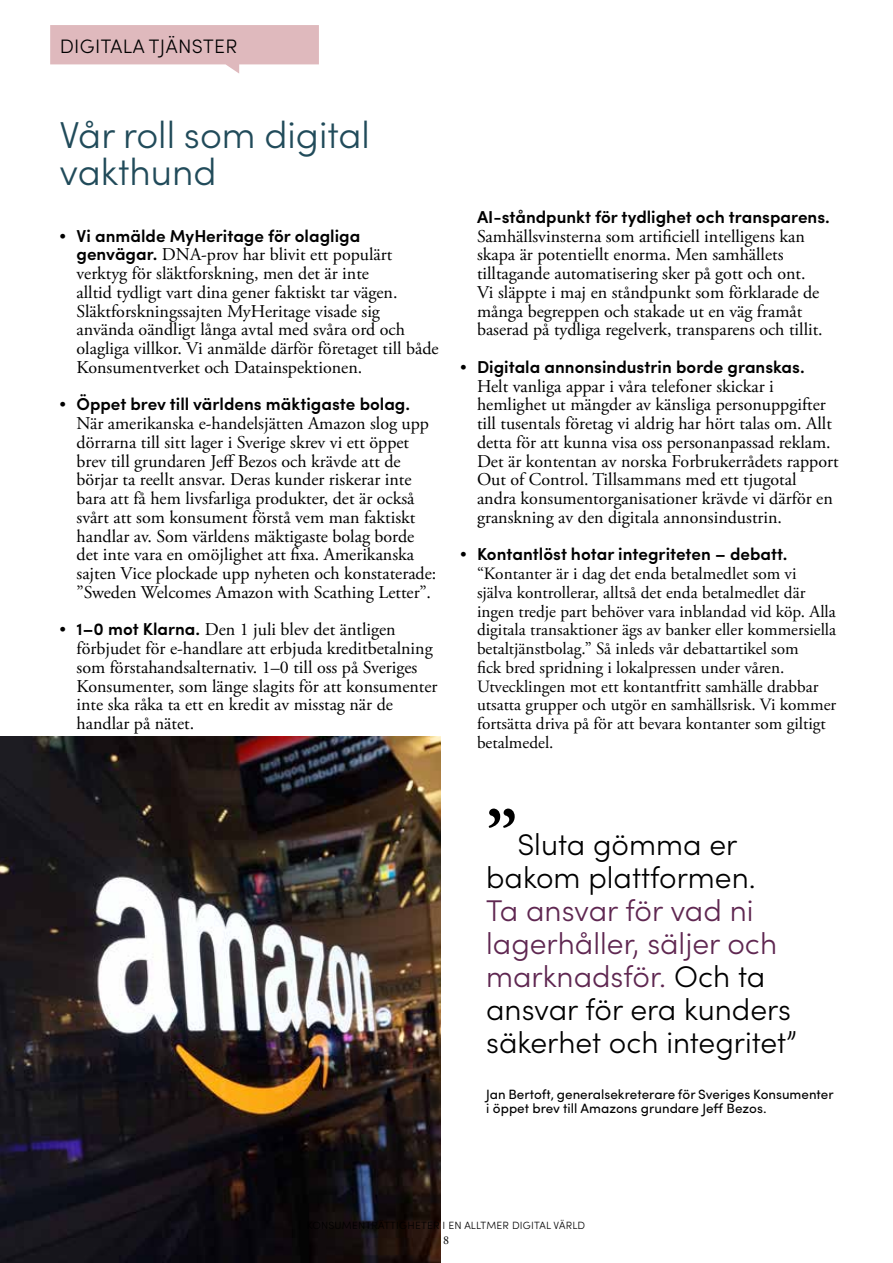
<style>
.page{position:relative;width:893px;height:1263px;background:#fff}
.page>*{position:absolute;margin:0;border:0;box-sizing:border-box;transform-origin:0 0}
.t1{font:300 37.5px/37.5px "Sofia Pro";color:#214b5a}
.t2{font:300 30px/33px "Sofia Pro";color:#5f2751}
.t3{font:300 30px/33px "Sofia Pro";color:#000}
.t4{font:300 19.5px "Sofia Pro";letter-spacing:.02em;color:#000}
.t5{font:18px/18.8px "Adobe Garamond Pro";color:#000}
.t6{font:17.25px/18.8px "Adobe Garamond Pro";color:#000}
.t7{font:600 17.25px "Sofia Pro";color:#000}
.t8{font:13.5px/13.5px "Sofia Pro";color:#000}
.t9{font:12px "Adobe Garamond Pro";color:#000}
.t10{font:300 10.5px "Sofia Pro";letter-spacing:.02em;color:#000}
.s1{font-family:"Adobe Garamond Pro";font-weight:400}
.s2{font-family:"Sofia Pro";font-weight:600;font-size:17.25px}
.s3{font-size:17.25px}
.s4{font-family:"Adobe Garamond Pro";font-weight:700;font-size:66px}
.s5{color:#000}
</style>
<div class="page">
<svg style="left:50px;top:25px;width:269px;height:49px"></svg>
<img style="left:0;top:737px;width:440px;height:526px">
<p class="t4" style="left:60px;top:32px;width:179px">DIGITALA TJÄNSTER</p>
<h1 class="t1" style="left:60px;top:114px;width:312px">Vår roll som digital vakthund</h1>
<p class="t7" style="left:60px;top:222px;width:302px"><span class="s1">•</span> Vi anmälde MyHeritage för olagliga</p>
<p class="t5" style="left:77px;top:246px;width:364px"><span class="s2">genvägar.</span> DNA-prov har blivit ett populärt verktyg för släktforskning, men det är inte<br>alltid tydligt vart dina gener faktiskt tar vägen.<br>Släktforskningssajten MyHeritage visade sig använda oändligt långa avtal med svåra ord och olagliga villkor. Vi anmälde därför företaget till både Konsumentverket och Datainspektionen.</p>
<p class="t7" style="left:60px;top:391px;width:352px"><span class="s1">•</span> Öppet brev till världens mäktigaste bolag.</p>
<p class="t5" style="left:77px;top:415px;width:361px">När amerikanska e-handelsjätten Amazon slog upp dörrarna till sitt lager i Sverige skrev vi ett öppet brev till grundaren Jeff Bezos och krävde att de börjar ta reellt ansvar. Deras kunder riskerar inte bara att få hem livsfarliga produkter, det är också svårt att som konsument förstå vem man faktiskt handlar av. Som världens mäktigaste bolag borde det inte vara en omöjlighet att fixa. Amerikanska sajten Vice plockade upp nyheten och konstaterade: ”Sweden Welcomes Amazon with Scathing Letter”.</p>
<p class="t5" style="left:77px;top:621px;width:362px;text-indent:-17px"><span class="s3">•</span> <span class="s2">1–0 mot Klarna.</span> Den 1 juli blev det äntligen förbjudet för e-handlare att erbjuda kreditbetalning som förstahandsalternativ. 1–0 till oss på Sveriges Konsumenter, som länge slagits för att konsumenter inte ska råka ta ett en kredit av misstag när de handlar på nätet.</p>
<p class="t7" style="left:477px;top:204px;width:354px">AI-ståndpunkt för tydlighet och transparens.</p>
<p class="t5" style="left:477px;top:227px;width:347px">Samhällsvinsterna som artificiell intelligens kan skapa är potentiellt enorma. Men samhällets tilltagande automatisering sker på gott och ont.<br>Vi släppte i maj en ståndpunkt som förklarade de många begreppen och stakade ut en väg framåt baserad på tydliga regelverk, transparens och tillit.</p>
<p class="t7" style="left:460px;top:354px;width:346px"><span class="s1">•</span> Digitala annonsindustrin borde granskas.</p>
<p class="t5" style="left:477px;top:377px;width:363px">Helt vanliga appar i våra telefoner skickar i hemlighet ut mängder av känsliga personuppgifter till tusentals företag vi aldrig har hört talas om. Allt detta för att kunna visa oss personanpassad reklam.<br>Det är kontentan av norska Forbrukerrådets rapport Out of Control. Tillsammans med ett tjugotal andra konsumentorganisationer krävde vi därför en granskning av den digitala annonsindustrin.</p>
<p class="t7" style="left:460px;top:541px;width:329px"><span class="s1">•</span> Kontantlöst hotar integriteten – debatt.</p>
<p class="t6" style="left:477px;top:565px;width:361px">“Kontanter är i dag det enda betalmedlet som vi<br>själva kontrollerar, alltså det enda betalmedlet där ingen tredje part behöver vara inblandad vid köp. Alla digitala transaktioner ägs av banker eller kommersiella betaltjänstbolag.” Så inleds vår debattartikel som<br>fick bred spridning i lokalpressen under våren.<br>Utvecklingen mot ett kontantfritt samhälle drabbar utsatta grupper och utgör en samhällsrisk. Vi kommer fortsätta driva på för att bevara kontanter som giltigt betalmedel.</p>
<h2 class="t3" style="left:486px;top:826px;width:271px"><span class="s4">”</span>Sluta gömma er bakom plattformen.</h2>
<h2 class="t2" style="left:486px;top:892px;width:312px">Ta ansvar för vad ni lagerhåller, säljer och marknadsför. <span class="s5">Och ta ansvar för era kunders säkerhet och integritet”</span></h2>
<p class="t8" style="left:486px;top:1087px;width:349px">Jan Bertoft, generalsekreterare för Sveriges Konsumenter i öppet brev till Amazons grundare Jeff Bezos.</p>
<p class="t10" style="left:307px;top:1218px;width:280px">KONSUMENTRÄTTIGHETER I EN ALLTMER DIGITAL VÄRLD</p>
<p class="t9" style="left:443px;top:1232px;width:7px">8</p>
</div>
